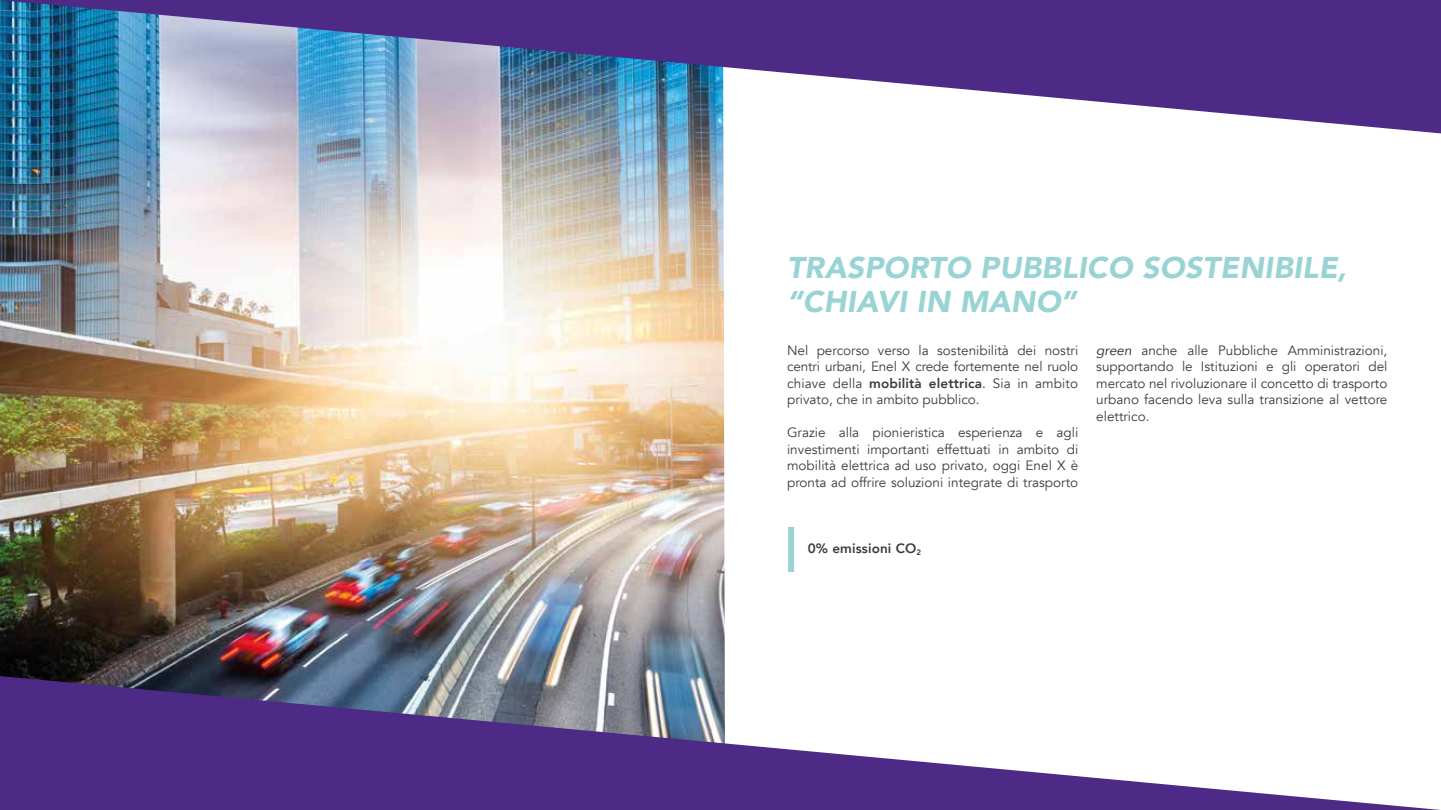
<style>
.page{position:relative;width:1441px;height:810px;background:#fff}
.page>*{position:absolute;margin:0;border:0;box-sizing:border-box;transform-origin:0 0}
.t1{font:italic 900 30px/34.5px "Avenir";letter-spacing:.01em;color:#9ad3d4}
.t2{font:13.5px/16.5px "Avenir";color:#3c3c3b;text-align:justify}
.t3{font:800 13.5px "Avenir";letter-spacing:.01em;color:#3c3c3b}
.s1{font-weight:800}
.s2{font-style:italic}
</style>
<div class="page">
<img style="left:0;top:133px;width:725px;height:543px">
<img style="left:0;top:0;width:1440px;height:133px">
<svg style="left:0;top:676px;width:1440px;height:134px;fill:#4d2a86"></svg>
<div style="left:788px;top:527px;width:6px;height:45px;background:#9ad3d4"></div>
<h1 class="t1" style="left:787px;top:250px;width:561px">TRASPORTO PUBBLICO SOSTENIBILE, “CHIAVI IN MANO”</h1>
<p class="t2" style="left:787px;top:342px;width:293px">Nel percorso verso la sostenibilità dei nostri centri urbani, Enel X crede fortemente nel ruolo chiave della <span class="s1">mobilità elettrica</span>. Sia in ambito privato, che in ambito pubblico.</p>
<p class="t2" style="left:787px;top:425px;width:293px">Grazie alla pionieristica esperienza e agli investimenti importanti effettuati in ambito di mobilità elettrica ad uso privato, oggi Enel X è pronta ad offrire soluzioni integrate di trasporto</p>
<p class="t2" style="left:1096px;top:342px;width:293px"><span class="s2">green</span> anche alle Pubbliche Amministrazioni, supportando le Istituzioni e gli operatori del mercato nel rivoluzionare il concetto di trasporto urbano facendo leva sulla transizione al vettore elettrico.</p>
<p class="t3" style="left:807px;top:538px;width:115px">0% emissioni CO<sub>2</sub></p>
</div>
